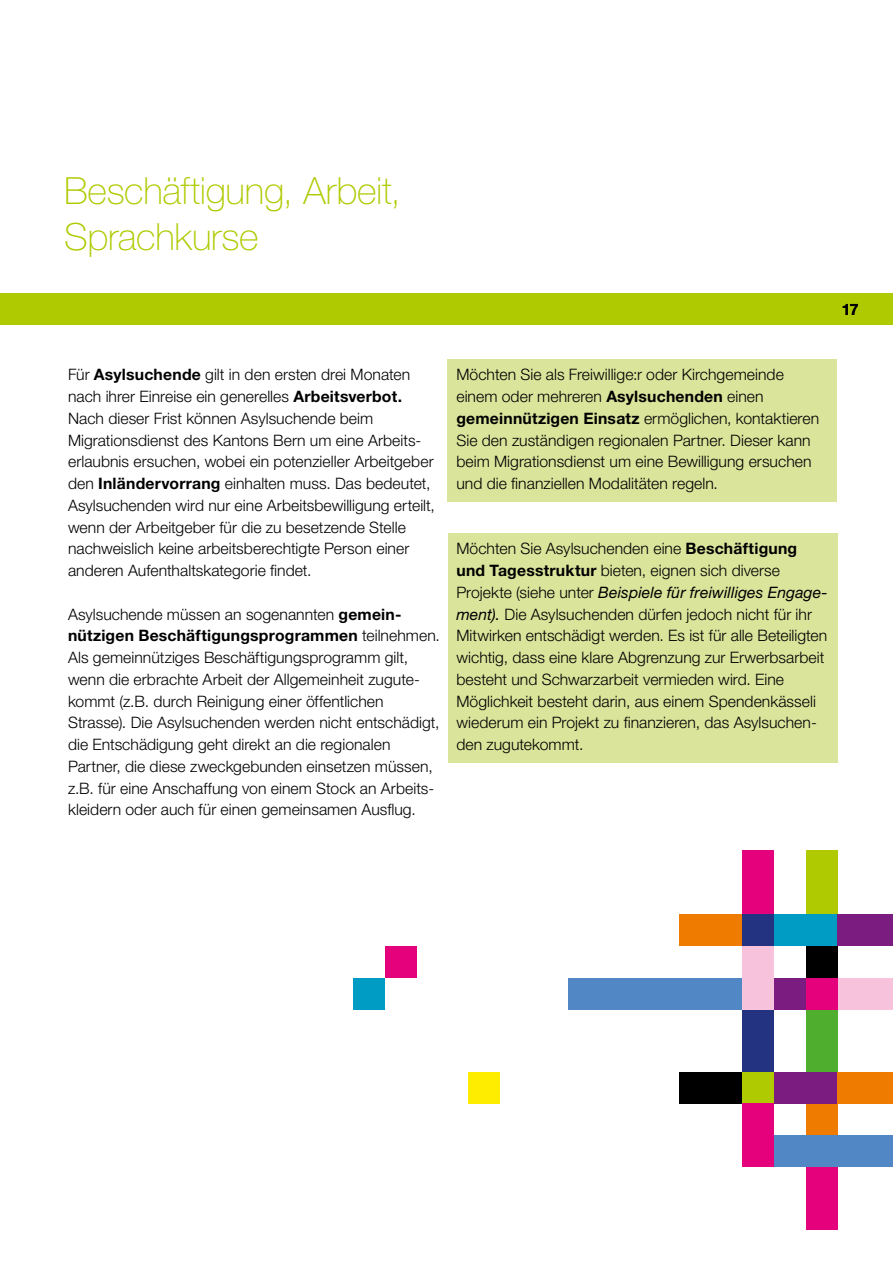
<style>
.page{position:relative;width:893px;height:1263px;background:#fff}
.page>*{position:absolute;margin:0;border:0;box-sizing:border-box;transform-origin:0 0}
.t1{font:100 37.5px/46.5px "Helvetica Neue LT Pro";letter-spacing:-.01em;color:#afca00}
.t2{font:300 15.75px/21.8px "Helvetica Neue LT Pro";letter-spacing:.005em;color:#000}
.t3{font:700 15.75px "Helvetica Neue LT Pro";color:#000}
.s1{font-weight:700}
.s2{font-weight:400;font-style:italic}
</style>
<div class="page">
<div style="left:0;top:293px;width:893px;height:31px;background:#afca00"></div>
<div style="left:448px;top:359px;width:389px;height:143px;background:#dae49a"></div>
<div style="left:449px;top:533px;width:389px;height:229px;background:#dae49a"></div>
<div style="left:568px;top:978px;width:174px;height:31px;background:#5287c6"></div>
<div style="left:806px;top:850px;width:32px;height:64px;background:#afca00"></div>
<div style="left:806px;top:1008px;width:32px;height:64px;background:#50ae2f"></div>
<div style="left:679px;top:914px;width:63px;height:32px;background:#ef7c00"></div>
<div style="left:774px;top:1135px;width:119px;height:32px;background:#5287c6"></div>
<div style="left:774px;top:914px;width:64px;height:32px;background:#009cc4"></div>
<div style="left:838px;top:914px;width:55px;height:32px;background:#7b1c81"></div>
<div style="left:806px;top:946px;width:32px;height:32px;background:#000"></div>
<div style="left:385px;top:946px;width:32px;height:32px;background:#e5007c"></div>
<div style="left:838px;top:978px;width:55px;height:31px;background:#f7c3dc"></div>
<div style="left:774px;top:978px;width:32px;height:31px;background:#7b1c81"></div>
<div style="left:353px;top:978px;width:32px;height:31px;background:#009cc4"></div>
<div style="left:806px;top:978px;width:32px;height:31px;background:#e5007c"></div>
<div style="left:806px;top:1103px;width:32px;height:32px;background:#ef7c00"></div>
<div style="left:679px;top:1072px;width:63px;height:32px;background:#000"></div>
<div style="left:774px;top:1072px;width:64px;height:32px;background:#7b1c81"></div>
<div style="left:838px;top:1072px;width:55px;height:32px;background:#ef7c00"></div>
<div style="left:742px;top:1072px;width:32px;height:32px;background:#afca00"></div>
<div style="left:468px;top:1072px;width:32px;height:32px;background:#ffed00"></div>
<div style="left:806px;top:1167px;width:32px;height:63px;background:#e5007c"></div>
<div style="left:742px;top:850px;width:32px;height:64px;background:#e5007c"></div>
<div style="left:742px;top:1008px;width:32px;height:64px;background:#243282"></div>
<div style="left:742px;top:1103px;width:32px;height:64px;background:#e5007c"></div>
<div style="left:742px;top:946px;width:32px;height:63px;background:#f7c3dc"></div>
<div style="left:742px;top:914px;width:32px;height:32px;background:#243282"></div>
<h1 class="t1" style="left:64px;top:167px;width:338px">Beschäftigung, Arbeit,<br>Sprachkurse</h1>
<p class="t3" style="left:842px;top:299px;width:18px">17</p>
<p class="t2" style="left:68px;top:363px;width:368px">Für <span class="s1">Asylsuchende</span> gilt in den ersten drei Monaten nach ihrer Einreise ein generelles <span class="s1">Arbeitsverbot.<br></span>Nach dieser Frist können Asylsuchende beim Migrationsdienst des Kantons Bern um eine Arbeits&shy;erlaubnis ersuchen, wobei ein potenzieller Arbeitgeber den <span class="s1">Inländervorrang</span> einhalten muss. Das bedeutet, Asylsuchenden wird nur eine Arbeitsbewilligung erteilt, wenn der Arbeitgeber für die zu besetzende Stelle nachweislich keine arbeitsberechtigte Person einer anderen Aufenthaltskategorie findet.</p>
<p class="t2" style="left:68px;top:603px;width:373px">Asylsuchende müssen an sogenannten <span class="s1">gemein&shy;nützigen Beschäftigungsprogrammen</span> teilnehmen.<br>Als gemeinnütziges Beschäftigungsprogramm gilt, wenn die erbrachte Arbeit der Allgemeinheit zugute&shy;kommt (z.B. durch Reinigung einer öffentlichen Strasse). Die Asylsuchenden werden nicht entschädigt, die Entschädigung geht direkt an die regionalen Partner, die diese zweckgebunden einsetzen müssen, z.B. für eine Anschaffung von einem Stock an Arbeits&shy;kleidern oder auch für einen gemeinsamen Ausflug.</p>
<p class="t2" style="left:456px;top:363px;width:364px">Möchten Sie als Freiwillige:r oder Kirchgemeinde einem oder mehreren <span class="s1">Asylsuchenden</span> einen <span class="s1">gemeinnützigen Einsatz</span> ermöglichen, kontaktieren Sie den zuständigen regionalen Partner. Dieser kann beim Migrationsdienst um eine Bewilligung ersuchen und die finanziellen Modalitäten regeln.</p>
<p class="t2" style="left:456px;top:537px;width:373px">Möchten Sie Asylsuchenden eine <span class="s1">Beschäftigung und Tagesstruktur</span> bieten, eignen sich diverse Projekte (siehe unter <span class="s2">Beispiele für freiwilliges Engage&shy;ment).</span> Die Asylsuchenden dürfen jedoch nicht für ihr Mitwirken entschädigt werden. Es ist für alle Beteiligten wichtig, dass eine klare Abgrenzung zur Erwerbsarbeit besteht und Schwarzarbeit vermieden wird. Eine Möglichkeit besteht darin, aus einem Spendenkässeli wiederum ein Projekt zu finanzieren, das Asylsuchen&shy;den zugutekommt.</p>
</div>
